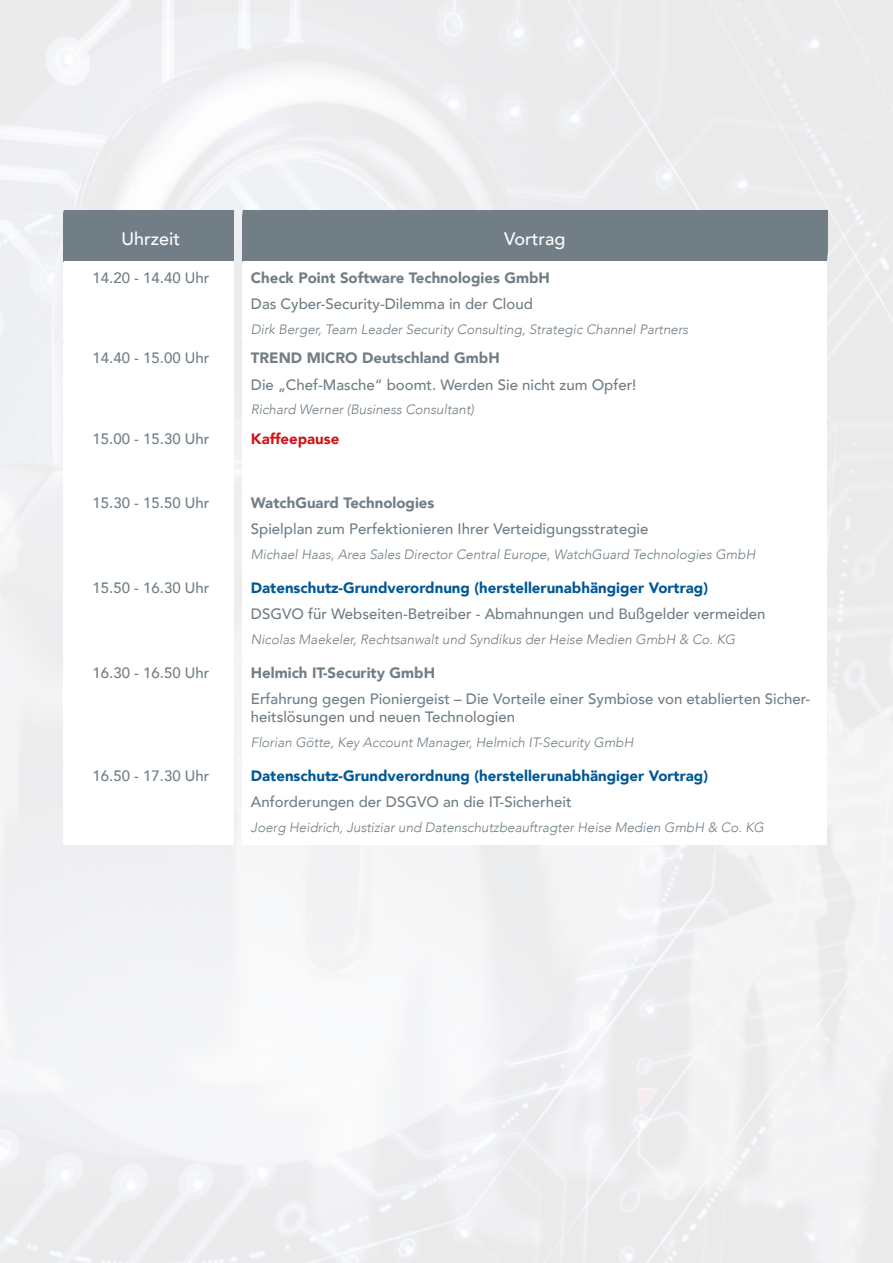
<style>
.page{position:relative;width:893px;height:1263px;background:#eff0f2}
.page>*{position:absolute;margin:0;border:0;box-sizing:border-box;transform-origin:0 0}
.t1{font:500 18px "Avenir";color:#fff}
.t2{font:500 15px/18px "Avenir";color:#717e86}
.t3{font:900 15px "Avenir";color:#005895}
.t4{font:900 15px "Avenir";color:#717e86}
.t5{font:900 15px "Avenir";color:#cd171a}
.t6{font:italic 300 13.5px "Avenir";color:#717e86}
</style>
<div class="page">
<div style="left:243px;top:210px;width:584px;height:51px;background:#717e86"></div>
<hr style="left:243px;top:342px;width:584px;height:1px;background:#9ba6ad">
<hr style="left:243px;top:486px;width:584px;height:1px;background:#9ba6ad">
<hr style="left:243px;top:571px;width:584px;height:1px;background:#9ba6ad">
<hr style="left:243px;top:656px;width:584px;height:1px;background:#9ba6ad">
<hr style="left:243px;top:759px;width:584px;height:1px;background:#9ba6ad">
<div style="left:243px;top:261px;width:584px;height:81px;background:#fff"></div>
<div style="left:243px;top:343px;width:584px;height:80px;background:#fff"></div>
<div style="left:243px;top:423px;width:584px;height:63px;background:#fff"></div>
<div style="left:243px;top:487px;width:584px;height:84px;background:#fff"></div>
<div style="left:243px;top:572px;width:584px;height:84px;background:#fff"></div>
<div style="left:243px;top:657px;width:584px;height:102px;background:#fff"></div>
<svg style="left:64px;top:210px;width:170px;height:635px"></svg>
<div style="left:243px;top:760px;width:584px;height:85px;background:#fff"></div>
<p class="t1" style="left:122px;top:223px;width:60px">Uhrzeit</p>
<p class="t1" style="left:504px;top:223px;width:63px">Vortrag</p>
<p class="t2" style="left:93px;top:267px;width:118px">14.20 - 14.40 Uhr</p>
<p class="t4" style="left:251px;top:264px;width:301px">Check Point Software Technologies GmbH</p>
<p class="t2" style="left:251px;top:294px;width:284px">Das Cyber-Security-Dilemma in der Cloud</p>
<p class="t6" style="left:251px;top:321px;width:439px">Dirk Berger, Team Leader Security Consulting, Strategic Channel Partners</p>
<p class="t2" style="left:93px;top:348px;width:118px">14.40 - 15.00 Uhr</p>
<p class="t4" style="left:251px;top:345px;width:250px">TREND MICRO Deutschland GmbH</p>
<p class="t2" style="left:251px;top:375px;width:387px">Die „Chef-Masche“ boomt. Werden Sie nicht zum Opfer!</p>
<p class="t6" style="left:251px;top:402px;width:225px">Richard Werner (Business Consultant)</p>
<p class="t2" style="left:93px;top:429px;width:118px">15.00 - 15.30 Uhr</p>
<p class="t5" style="left:251px;top:426px;width:90px">Kaffeepause</p>
<p class="t2" style="left:93px;top:493px;width:118px">15.30 - 15.50 Uhr</p>
<p class="t4" style="left:251px;top:490px;width:185px">WatchGuard Technologies</p>
<p class="t2" style="left:251px;top:519px;width:399px">Spielplan zum Perfektionieren Ihrer Verteidigungsstrategie</p>
<p class="t6" style="left:251px;top:546px;width:506px">Michael Haas, Area Sales Director Central Europe, WatchGuard Technologies GmbH</p>
<p class="t2" style="left:93px;top:578px;width:118px">15.50 - 16.30 Uhr</p>
<p class="t3" style="left:251px;top:575px;width:459px">Datenschutz-Grundverordnung (herstellerunabhängiger Vortrag)</p>
<p class="t2" style="left:251px;top:604px;width:516px">DSGVO für Webseiten-Betreiber - Abmahnungen und Bußgelder vermeiden</p>
<p class="t6" style="left:251px;top:631px;width:486px">Nicolas Maekeler, Rechtsanwalt und Syndikus der Heise Medien GmbH &amp; Co. KG</p>
<p class="t2" style="left:93px;top:663px;width:118px">16.30 - 16.50 Uhr</p>
<p class="t4" style="left:251px;top:660px;width:186px">Helmich IT-Security GmbH</p>
<p class="t2" style="left:251px;top:689px;width:561px">Erfahrung gegen Pioniergeist – Die Vorteile einer Symbiose von etablierten Sicher&shy;heitslösungen und neuen Technologien</p>
<p class="t6" style="left:251px;top:734px;width:384px">Florian Götte, Key Account Manager, Helmich IT-Security GmbH</p>
<p class="t2" style="left:93px;top:766px;width:118px">16.50 - 17.30 Uhr</p>
<p class="t3" style="left:251px;top:763px;width:459px">Datenschutz-Grundverordnung (herstellerunabhängiger Vortrag)</p>
<p class="t2" style="left:251px;top:792px;width:322px">Anforderungen der DSGVO an die IT-Sicherheit</p>
<p class="t6" style="left:251px;top:819px;width:515px">Joerg Heidrich, Justiziar und Datenschutzbeauftragter Heise Medien GmbH &amp; Co. KG</p>
</div>
